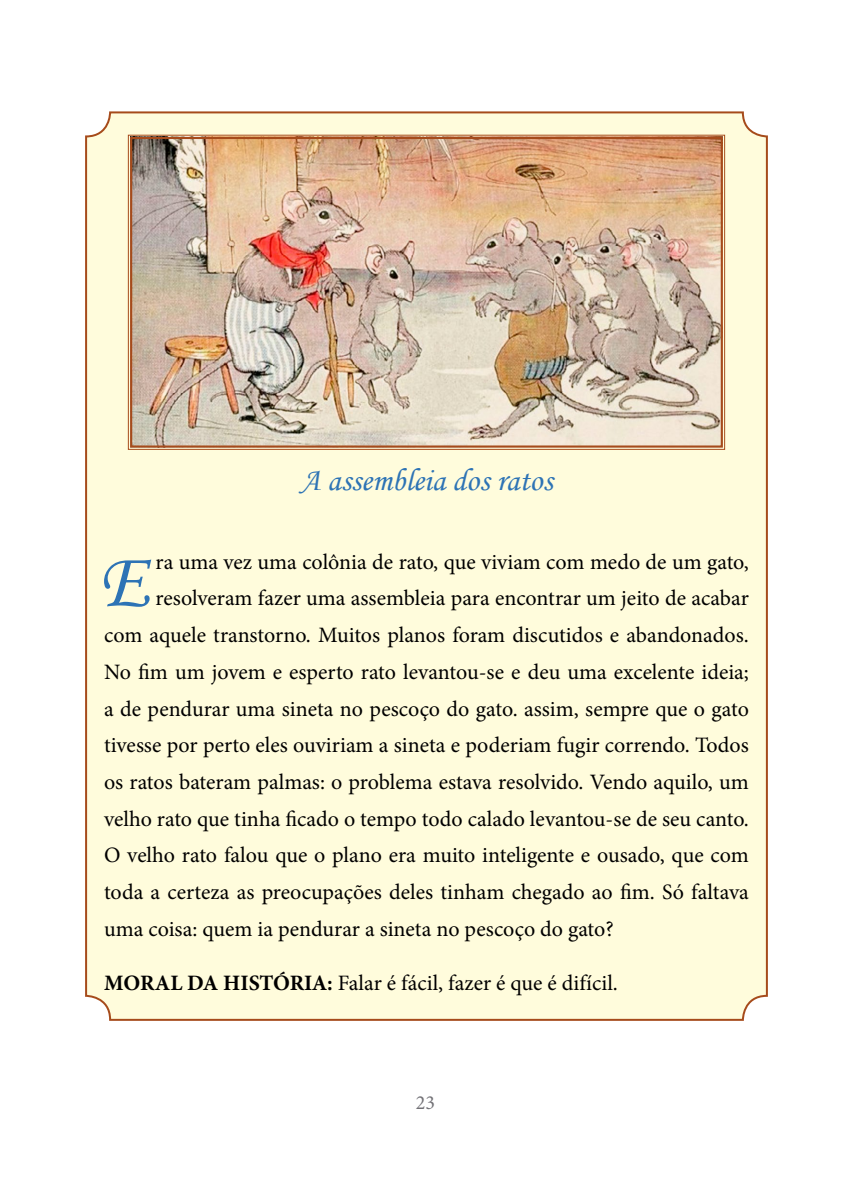
<style>
.page{position:relative;width:851px;height:1191px;background:#fff}
.page>*{position:absolute;margin:0;border:0;box-sizing:border-box;transform-origin:0 0}
.t1{font:78.6px "Monotype Corsiva";color:#2d73b5}
.t2{font:32px "Monotype Corsiva";color:#2d73b5}
.t3{font:22px "Minion Pro";color:#000}
.t4{font:20px "Minion Pro";color:#737277}
.s1{font-weight:700}
</style>
<div class="page">
<div style="left:86px;top:112px;width:680px;height:907px;background:#fffcdc;border-radius:24px"></div>
<img style="left:128px;top:134px;width:597px;height:316px">
<div style="left:130px;top:137px;width:592px;height:310px;border:2px solid #a64b1b"></div>
<h2 class="t2" style="left:300px;top:461px;width:254px">A assembleia dos ratos</h2>
<h1 class="t1" style="left:99px;top:533px;width:50px">E</h1>
<p class="t3" style="left:155px;top:547px;width:594px">ra uma vez uma colônia de rato, que viviam com medo de um gato,</p>
<p class="t3" style="left:155px;top:583px;width:594px">resolveram fazer uma assembleia para encontrar um jeito de acabar</p>
<p class="t3" style="left:104px;top:620px;width:646px">com aquele transtorno. Muitos planos foram discutidos e abandonados.</p>
<p class="t3" style="left:104px;top:657px;width:646px">No fim um jovem e esperto rato levantou-se e deu uma excelente ideia;</p>
<p class="t3" style="left:104px;top:694px;width:646px">a de pendurar uma sineta no pescoço do gato. assim, sempre que o gato</p>
<p class="t3" style="left:104px;top:730px;width:646px">tivesse por perto eles ouviriam a sineta e poderiam fugir correndo. Todos</p>
<p class="t3" style="left:104px;top:767px;width:646px">os ratos bateram palmas: o problema estava resolvido. Vendo aquilo, um</p>
<p class="t3" style="left:104px;top:804px;width:646px">velho rato que tinha ficado o tempo todo calado levantou-se de seu canto.</p>
<p class="t3" style="left:104px;top:840px;width:646px">O velho rato falou que o plano era muito inteligente e ousado, que com</p>
<p class="t3" style="left:104px;top:877px;width:646px">toda a certeza as preocupações deles tinham chegado ao fim. Só faltava</p>
<p class="t3" style="left:104px;top:914px;width:511px">uma coisa: quem ia pendurar a sineta no pescoço do gato?</p>
<p class="t3" style="left:104px;top:967px;width:515px"><span class="s1">MORAL DA HISTÓRIA:</span> Falar é fácil, fazer é que é difícil.</p>
<p class="t4" style="left:416px;top:1088px;width:21px">23</p>
</div>
